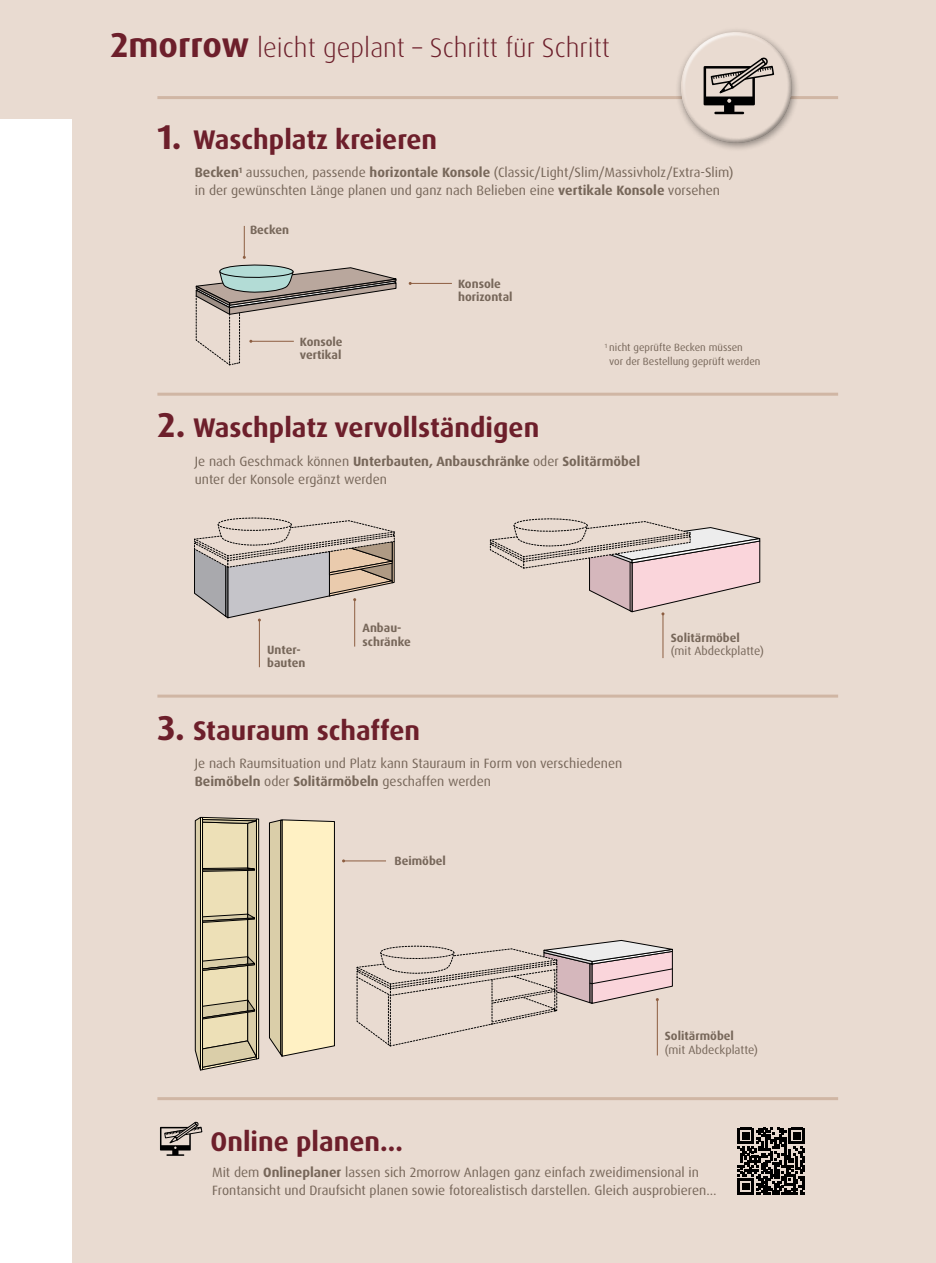
<style>
.page{position:relative;width:936px;height:1263px;background:#fff}
.page>*{position:absolute;margin:0;border:0;box-sizing:border-box;transform-origin:0 0}
.t1{font:700 34.5px "Dax Pro";color:#6d1f2b}
.t2{font:700 27px "Dax Pro";color:#6d1f2b}
.t3{font:300 27px "Dax Pro";color:#6d1f2b}
.t4{font:13.5px/18px "Dax Pro";color:#77675a}
.t5{font:700 12px/13.5px "Dax Pro";color:#77675a}
.t6{font:12px "Dax Pro";color:#77675a}
.t7{font:10.5px/13.5px "Dax Pro";color:#77675a}
.s1{font-weight:700;font-size:34.5px}
.s2{font-weight:700}
</style>
<div class="page">
<div style="left:0;top:0;width:935px;height:118px;background:#e9dbd1"></div>
<div style="left:72px;top:89px;width:863px;height:1174px;background:#e9dbd1"></div>
<hr style="left:244px;top:226px;width:1px;height:31px;background:#8d5e41">
<hr style="left:410px;top:283px;width:42px;height:1px;background:#8d5e41">
<svg style="left:195px;top:256px;width:201px;height:109px"></svg>
<hr style="left:259px;top:620px;width:1px;height:47px;background:#8d5e41">
<hr style="left:343px;top:860px;width:43px;height:1px;background:#8d5e41">
<hr style="left:657px;top:999px;width:1px;height:56px;background:#8d5e41">
<hr style="left:354px;top:600px;width:1px;height:47px;background:#8d5e41">
<svg style="left:194px;top:517px;width:201px;height:104px"></svg>
<hr style="left:662px;top:614px;width:1px;height:44px;background:#8d5e41">
<svg style="left:490px;top:518px;width:270px;height:97px"></svg>
<svg style="left:356px;top:940px;width:317px;height:106px"></svg>
<svg style="left:195px;top:816px;width:64px;height:254px"></svg>
<svg style="left:269px;top:819px;width:66px;height:238px"></svg>
<hr style="left:280px;top:820px;width:1px;height:234px;background:#000">
<hr style="left:157px;top:393px;width:681px;height:3px;background:#d0b6a4">
<hr style="left:157px;top:96px;width:681px;height:3px;background:#d0b6a4">
<hr style="left:157px;top:695px;width:681px;height:3px;background:#d0b6a4">
<hr style="left:157px;top:1097px;width:681px;height:3px;background:#d0b6a4">
<svg style="left:737px;top:1128px;width:67px;height:67px"></svg>
<svg style="left:160px;top:1121px;width:43px;height:35px"></svg>
<svg style="left:677px;top:30px;width:120px;height:119px"></svg>
<h2 class="t3" style="left:111px;top:30px;width:500px"><span class="s1">2morrow</span> leicht geplant – Schritt für Schritt</h2>
<h1 class="t1" style="left:157px;top:114px;width:26px">1.</h1>
<h2 class="t2" style="left:193px;top:122px;width:246px">Waschplatz kreieren</h2>
<p class="t4" style="left:195px;top:164px;width:540px"><span class="s2">Becken</span><sup>1</sup> aussuchen, passende <span class="s2">horizontale Konsole</span> (Classic/Light/Slim/Massivholz/Extra-Slim) in der gewünschten Länge planen und ganz nach Belieben eine <span class="s2">vertikale Konsole</span> vorsehen</p>
<p class="t5" style="left:250px;top:224px;width:41px">Becken</p>
<p class="t5" style="left:300px;top:335px;width:44px">Konsole vertikal</p>
<p class="t5" style="left:458px;top:277px;width:56px">Konsole horizontal</p>
<p class="t7" style="left:609px;top:341px;width:153px;text-indent:-4px"><sup>1</sup> nicht geprüfte Becken müssen<br>vor der Bestellung geprüft werden</p>
<h1 class="t1" style="left:157px;top:403px;width:30px">2.</h1>
<h2 class="t2" style="left:193px;top:410px;width:348px">Waschplatz vervollständigen</h2>
<p class="t4" style="left:195px;top:453px;width:447px">Je nach Geschmack können <span class="s2">Unterbauten, Anbauschränke</span> oder <span class="s2">Solitärmöbel </span>unter der Konsole ergänzt werden</p>
<p class="t5" style="left:267px;top:643px;width:40px">Unter&shy;bauten</p>
<p class="t5" style="left:362px;top:621px;width:50px">Anbau&shy;schränke</p>
<p class="t5" style="left:670px;top:631px;width:70px">Solitärmöbel</p>
<p class="t6" style="left:670px;top:643px;width:94px">(mit Abdeckplatte)</p>
<h1 class="t1" style="left:157px;top:705px;width:29px">3.</h1>
<h2 class="t2" style="left:193px;top:713px;width:228px">Stauraum schaffen</h2>
<p class="t4" style="left:195px;top:754px;width:429px">Je nach Raumsituation und Platz kann Stauraum in Form von verschiedenen<br><span class="s2">Beimöbeln</span> oder <span class="s2">Solitärmöbeln</span> geschaffen werden</p>
<p class="t5" style="left:394px;top:854px;width:53px">Beimöbel</p>
<h2 class="t2" style="left:210px;top:1124px;width:194px">Online planen…</h2>
<p class="t5" style="left:665px;top:1029px;width:70px">Solitärmöbel</p>
<p class="t6" style="left:665px;top:1042px;width:94px">(mit Abdeckplatte)</p>
<p class="t4" style="left:212px;top:1163px;width:506px">Mit dem <span class="s2">Onlineplaner</span> lassen sich 2morrow Anlagen ganz einfach zweidimensional in<br>Frontansicht und Draufsicht planen sowie fotorealistisch darstellen. Gleich ausprobieren…</p>
</div>
